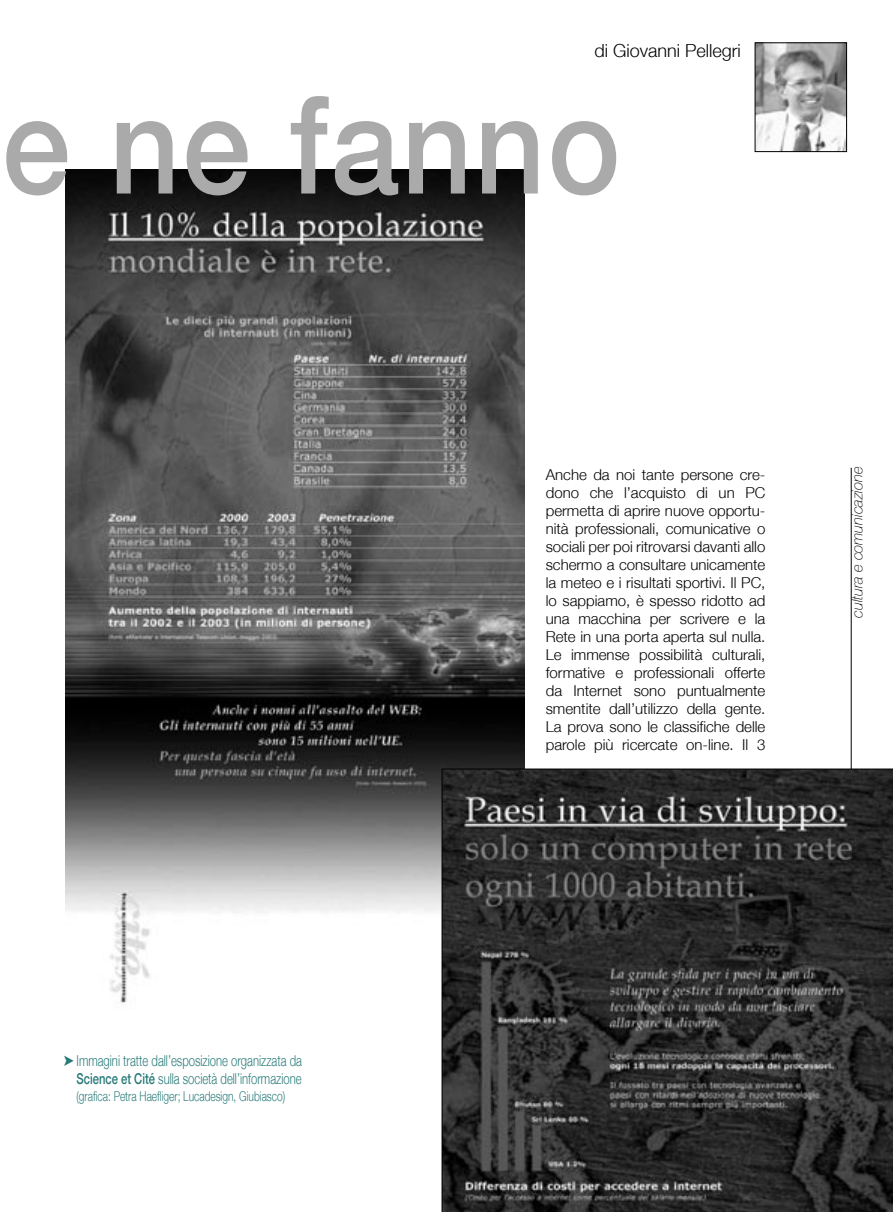
<style>
.page{position:relative;width:893px;height:1212px;background:#fff}
.page>*{position:absolute;margin:0;border:0;box-sizing:border-box;transform-origin:0 0}
.t1{font:500 136.5px "Helvetica Neue";letter-spacing:.02em;color:#aaa;scale:.9 1}
.t2{font:300 18px "Helvetica Neue";color:#000}
.Normale{font:300 15px/18px "Helvetica Neue";color:#000;text-align:justify}
.t3{font:300 15px/18px "Helvetica Neue";color:#277a78;scale:.75 1}
.Titolo_A{font:italic 100 15px "Helvetica Neue";color:#000}
.t4{font:300 13.5px "Helvetica Neue";color:#277a78;scale:.75 1}
.s1{font-weight:500}
</style>
<div class="page">
<hr style="left:851px;top:468px;width:1px;height:340px;background:#000">
<img style="left:65px;top:170px;width:459px;height:869px">
<img style="left:757px;top:45px;width:88px;height:105px">
<div style="left:755px;top:43px;width:92px;height:109px;border:1px solid #000"></div>
<svg style="left:442px;top:769px;width:451px;height:443px;background:#323232"></svg>
<p class="t2" style="left:594px;top:39px;width:148px">di Giovanni Pellegri</p>
<h1 class="t1" style="left:2px;top:64px;width:689px">e ne fanno</h1>
<p class="Normale" style="left:546px;top:465px;width:221px">Anche da noi tante persone cre&shy;dono che l’acquisto di un PC permetta di aprire nuove opportu&shy;nità professionali, comunicative o sociali per poi ritrovarsi davanti allo schermo a consultare unicamente la meteo e i risultati sportivi. Il PC, lo sappiamo, è spesso ridotto ad una macchina per scrivere e la Rete in una porta aperta sul nulla.<br>Le immense possibilità culturali, formative e professionali offerte da Internet sono puntualmente smentite dall’utilizzo della gente.<br>La prova sono le classifiche delle parole più ricercate on-line. Il 3</p>
<p class="Titolo_A" style="left:848px;top:618px;width:153px;rotate:-90deg">cultura e comunicazione</p>
<p class="t3" style="left:77px;top:1052px;width:302px">Immagini tratte dall’esposizione organizzata da<br><span class="s1">Science et Cité</span> sulla società dell’informazione</p>
<p class="t4" style="left:77px;top:1087px;width:280px">(grafica: Petra Haefliger; Lucadesign, Giubiasco)</p>
</div>
